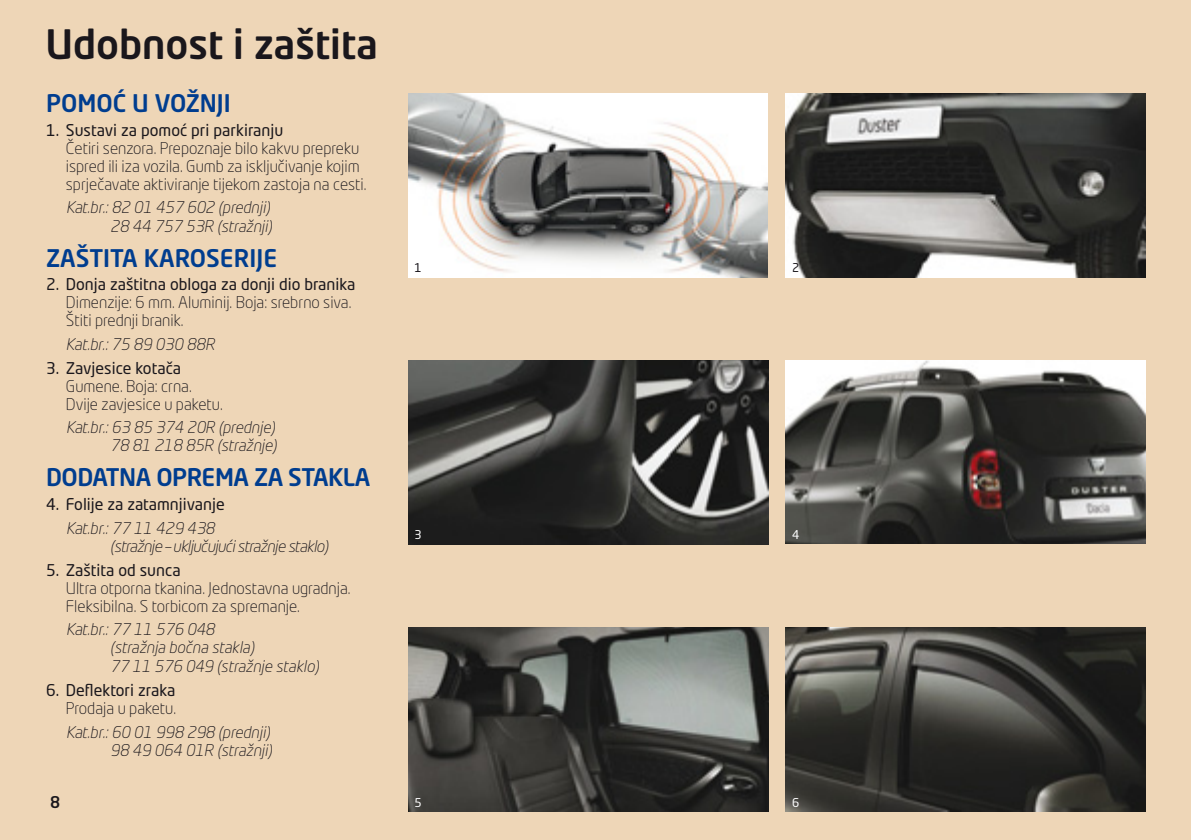
<style>
.page{position:relative;width:1191px;height:840px;background:#fff}
.page>*{position:absolute;margin:0;border:0;box-sizing:border-box;transform-origin:0 0}
.t1{font:500 40px "Neo Tech Dacia";color:#1a171c}
.t2{font:500 24px "Neo Tech Dacia";color:#003d8f}
.t3{font:500 24px "Neo Tech Dacia";letter-spacing:-.02em;color:#003d8f}
.t4{font:300 16px/18px "Neo Tech Dacia";color:#1a171c}
.t5{font:italic 300 16px/18px "Neo Tech Dacia";color:#1a171c;text-align:right}
.t6{font:16px "Neo Tech Dacia";color:#1a171c}
.t7{font:italic 300 16px/18px "Neo Tech Dacia";letter-spacing:-.03em;color:#1a171c}
.t8{font:500 16px "Neo Tech Dacia";color:#1a171c}
.t9{font:12px "Neo Tech Dacia";color:#fff}
.t10{font:12px "Neo Tech Dacia";color:#1a171c}
</style>
<div class="page">
<div style="left:0;top:0;width:1190px;height:839px;background:#eed6b7"></div>
<img style="left:785px;top:94px;width:360px;height:183px">
<img style="left:785px;top:627px;width:360px;height:183px">
<img style="left:408px;top:627px;width:360px;height:184px">
<img style="left:408px;top:94px;width:359px;height:183px">
<img style="left:408px;top:360px;width:360px;height:184px">
<img style="left:785px;top:360px;width:360px;height:183px">
<h1 class="t1" style="left:45px;top:21px;width:334px">Udobnost i zaštita</h1>
<h2 class="t2" style="left:46px;top:89px;width:186px">POMOĆ U VOŽNJI</h2>
<p class="t6" style="left:46px;top:120px;width:239px">1. Sustavi za pomoć pri parkiranju</p>
<p class="t4" style="left:66px;top:141px;width:302px">Četiri senzora. Prepoznaje bilo kakvu prepreku ispred ili iza vozila. Gumb za isključivanje kojim sprječavate aktiviranje tijekom zastoja na cesti.</p>
<p class="t5" style="left:66px;top:200px;width:207px">Kat.br.: 82 01 457 602 (prednji)<br>28 44 757 53R (stražnji)</p>
<h2 class="t2" style="left:46px;top:244px;width:233px">ZAŠTITA KAROSERIJE</h2>
<p class="t6" style="left:46px;top:275px;width:311px">2. Donja zaštitna obloga za donji dio branika</p>
<p class="t4" style="left:66px;top:295px;width:287px">Dimenzije: 6 mm. Aluminij. Boja: srebrno siva.<br>Štiti prednji branik.</p>
<p class="t5" style="left:66px;top:337px;width:150px">Kat.br.: 75 89 030 88R</p>
<p class="t6" style="left:46px;top:358px;width:137px">3. Zavjesice kotača</p>
<p class="t4" style="left:66px;top:378px;width:158px">Gumene. Boja: crna.<br>Dvije zavjesice u paketu.</p>
<p class="t5" style="left:66px;top:420px;width:212px">Kat.br.: 63 85 374 20R (prednje)<br>78 81 218 85R (stražnje)</p>
<h2 class="t3" style="left:46px;top:463px;width:325px">DODATNA OPREMA ZA STAKLA</h2>
<p class="t6" style="left:46px;top:494px;width:180px">4. Folije za zatamnjivanje</p>
<p class="t7" style="left:110px;top:520px;width:220px;text-indent:-44px">Kat.br.: 77 11 429 438<br>(stražnje – uključujući stražnje staklo)</p>
<p class="t6" style="left:46px;top:560px;width:136px">5. Zaštita od sunca</p>
<p class="t4" style="left:66px;top:580px;width:286px">Ultra otporna tkanina. Jednostavna ugradnja.<br>Fleksibilna. S torbicom za spremanje.</p>
<p class="t5" style="left:110px;top:622px;width:210px;text-align:left;text-indent:-44px">Kat.br.: 77 11 576 048<br>(stražnja bočna stakla)<br>77 11 576 049 (stražnje staklo)</p>
<p class="t6" style="left:46px;top:680px;width:131px">6. Deflektori zraka</p>
<p class="t4" style="left:66px;top:700px;width:112px">Prodaja u paketu.</p>
<p class="t5" style="left:66px;top:724px;width:207px">Kat.br.: 60 01 998 298 (prednji)<br>98 49 064 01R (stražnji)</p>
<p class="t10" style="left:414px;top:261px;width:9px">1</p>
<p class="t10" style="left:792px;top:261px;width:9px">2</p>
<p class="t9" style="left:414px;top:527px;width:9px">3</p>
<p class="t9" style="left:792px;top:527px;width:9px">4</p>
<p class="t8" style="left:50px;top:792px;width:12px">8</p>
<p class="t9" style="left:414px;top:794px;width:9px">5</p>
<p class="t9" style="left:792px;top:794px;width:9px">6</p>
</div>
